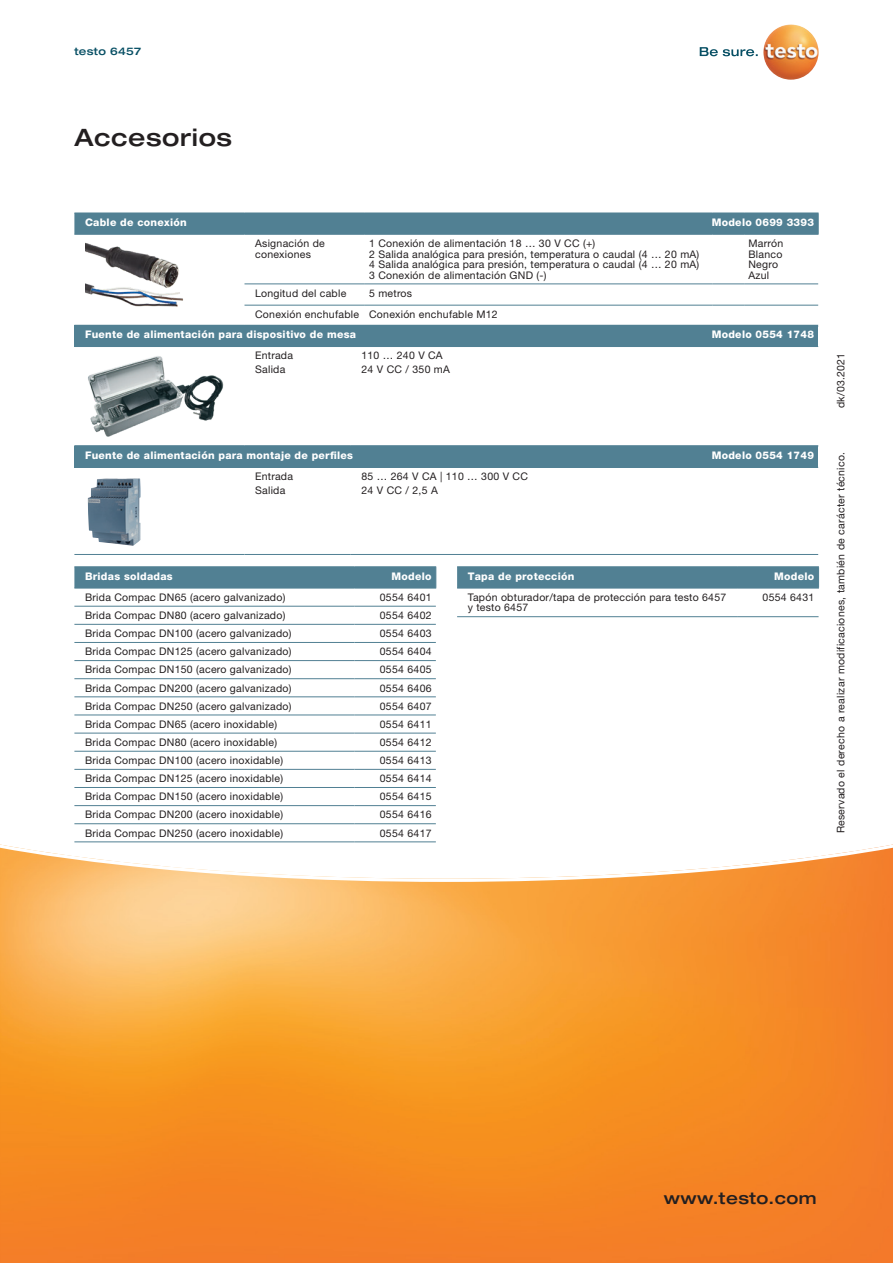
<style>
.page{position:relative;width:893px;height:1263px;background:#fff}
.page>*{position:absolute;margin:0;border:0;box-sizing:border-box;transform-origin:0 0}
.t1{font:500 expanded 24px "Helvetica Neue LTW1 G";letter-spacing:.025em;color:#231f20}
.t2{font:500 expanded 16.5px "Helvetica Neue LTW1 G";letter-spacing:.025em;color:#231f20}
.t3{font:10.5px/10.5px "Helvetica Neue LTW1 G";letter-spacing:.025em;color:#231f20}
.t4{font:800 10.5px "Helvetica Neue LTW1 G";letter-spacing:.025em;color:#fff}
.t5{font:500 expanded 10.5px "Helvetica Neue LTW1 G";letter-spacing:.025em;color:#074f64}
</style>
<div class="page">
<svg style="left:700px;top:47px;width:58px;height:9px"></svg>
<img style="left:763px;top:24px;width:56px;height:56px;border-radius:28px">
<svg style="left:0;top:842px;width:893px;height:421px;background:#f79d40"></svg>
<hr style="left:244px;top:234px;width:121px;height:1px;background:#518093">
<hr style="left:365px;top:234px;width:347px;height:1px;background:#518093">
<hr style="left:244px;top:283px;width:121px;height:1px;background:#518093">
<hr style="left:244px;top:305px;width:121px;height:1px;background:#518093">
<hr style="left:712px;top:234px;width:32px;height:1px;background:#518093">
<hr style="left:744px;top:234px;width:75px;height:1px;background:#518093">
<hr style="left:365px;top:283px;width:347px;height:1px;background:#518093">
<hr style="left:712px;top:283px;width:32px;height:1px;background:#518093">
<hr style="left:744px;top:283px;width:74px;height:1px;background:#518093">
<hr style="left:365px;top:305px;width:347px;height:1px;background:#518093">
<hr style="left:712px;top:305px;width:32px;height:1px;background:#518093">
<hr style="left:744px;top:305px;width:74px;height:1px;background:#518093">
<div style="left:74px;top:213px;width:745px;height:21px;background:#518093"></div>
<hr style="left:712px;top:213px;width:32px;height:1px;background:#518093">
<hr style="left:744px;top:213px;width:75px;height:1px;background:#518093">
<hr style="left:74px;top:234px;width:170px;height:1px;background:#518093">
<img style="left:85px;top:242px;width:94px;height:33px">
<img style="left:85px;top:275px;width:98px;height:32px">
<hr style="left:354px;top:588px;width:82px;height:1px;background:#518093">
<hr style="left:74px;top:606px;width:280px;height:1px;background:#518093">
<hr style="left:74px;top:624px;width:280px;height:1px;background:#518093">
<hr style="left:74px;top:642px;width:280px;height:1px;background:#518093">
<hr style="left:74px;top:660px;width:280px;height:1px;background:#518093">
<hr style="left:74px;top:678px;width:280px;height:1px;background:#518093">
<hr style="left:74px;top:696px;width:280px;height:1px;background:#518093">
<hr style="left:74px;top:715px;width:280px;height:1px;background:#518093">
<hr style="left:74px;top:733px;width:280px;height:1px;background:#518093">
<hr style="left:74px;top:751px;width:280px;height:1px;background:#518093">
<hr style="left:74px;top:769px;width:280px;height:1px;background:#518093">
<hr style="left:74px;top:787px;width:280px;height:1px;background:#518093">
<hr style="left:74px;top:805px;width:280px;height:1px;background:#518093">
<hr style="left:74px;top:823px;width:280px;height:1px;background:#518093">
<hr style="left:74px;top:841px;width:280px;height:1px;background:#518093">
<hr style="left:74px;top:566px;width:280px;height:1px;background:#518093">
<hr style="left:354px;top:606px;width:82px;height:1px;background:#518093">
<hr style="left:354px;top:624px;width:82px;height:1px;background:#518093">
<hr style="left:354px;top:642px;width:82px;height:1px;background:#518093">
<hr style="left:354px;top:660px;width:82px;height:1px;background:#518093">
<hr style="left:354px;top:678px;width:82px;height:1px;background:#518093">
<hr style="left:354px;top:696px;width:82px;height:1px;background:#518093">
<hr style="left:354px;top:715px;width:82px;height:1px;background:#518093">
<hr style="left:354px;top:733px;width:82px;height:1px;background:#518093">
<hr style="left:354px;top:751px;width:82px;height:1px;background:#518093">
<hr style="left:354px;top:769px;width:82px;height:1px;background:#518093">
<hr style="left:354px;top:787px;width:82px;height:1px;background:#518093">
<hr style="left:354px;top:805px;width:82px;height:1px;background:#518093">
<hr style="left:354px;top:823px;width:82px;height:1px;background:#518093">
<hr style="left:354px;top:841px;width:82px;height:1px;background:#518093">
<hr style="left:354px;top:566px;width:82px;height:1px;background:#518093">
<div style="left:74px;top:567px;width:362px;height:21px;background:#518093"></div>
<hr style="left:74px;top:588px;width:280px;height:1px;background:#518093">
<hr style="left:737px;top:588px;width:82px;height:1px;background:#518093">
<hr style="left:457px;top:616px;width:280px;height:1px;background:#518093">
<hr style="left:457px;top:566px;width:280px;height:1px;background:#518093">
<hr style="left:737px;top:616px;width:82px;height:1px;background:#518093">
<hr style="left:737px;top:566px;width:82px;height:1px;background:#518093">
<div style="left:457px;top:567px;width:362px;height:21px;background:#518093"></div>
<hr style="left:457px;top:588px;width:280px;height:1px;background:#518093">
<div style="left:74px;top:325px;width:744px;height:21px;background:#518093"></div>
<hr style="left:74px;top:346px;width:170px;height:1px;background:#518093">
<hr style="left:244px;top:346px;width:107px;height:1px;background:#518093">
<hr style="left:351px;top:346px;width:467px;height:1px;background:#518093">
<hr style="left:74px;top:445px;width:170px;height:1px;background:#518093">
<hr style="left:244px;top:445px;width:107px;height:1px;background:#518093">
<hr style="left:351px;top:445px;width:467px;height:1px;background:#518093">
<img style="left:88px;top:356px;width:136px;height:81px">
<div style="left:74px;top:446px;width:744px;height:21px;background:#518093"></div>
<hr style="left:74px;top:467px;width:170px;height:1px;background:#518093">
<hr style="left:244px;top:467px;width:107px;height:1px;background:#518093">
<hr style="left:351px;top:467px;width:467px;height:1px;background:#518093">
<hr style="left:74px;top:554px;width:170px;height:1px;background:#518093">
<hr style="left:244px;top:554px;width:107px;height:1px;background:#518093">
<hr style="left:351px;top:554px;width:467px;height:1px;background:#518093">
<img style="left:88px;top:478px;width:53px;height:68px">
<p class="t5" style="left:74px;top:44px;width:68px">testo 6457</p>
<h1 class="t1" style="left:74px;top:122px;width:159px">Accesorios</h1>
<p class="t4" style="left:85px;top:216px;width:103px">Cable de conexión</p>
<p class="t4" style="left:712px;top:216px;width:104px">Modelo 0699 3393</p>
<p class="t3" style="left:255px;top:238px;width:71px">Asignación de conexiones</p>
<p class="t3" style="left:369px;top:238px;width:332px">1 Conexión de alimentación 18 … 30 V CC (+)<br>2 Salida analógica para presión, temperatura o caudal (4 … 20 mA)<br>4 Salida analógica para presión, temperatura o caudal (4 … 20 mA)<br>3 Conexión de alimentación GND (-)</p>
<p class="t3" style="left:748px;top:238px;width:36px">Marrón<br>Blanco<br>Negro<br>Azul</p>
<p class="t3" style="left:255px;top:288px;width:93px">Longitud del cable</p>
<p class="t3" style="left:255px;top:282px;width:244px;line-height:21.3px;text-indent:114px">5 metros<br>Conexión enchufable Conexión enchufable M12</p>
<p class="t4" style="left:85px;top:328px;width:272px">Fuente de alimentación para dispositivo de mesa</p>
<p class="t4" style="left:712px;top:328px;width:104px">Modelo 0554 1748</p>
<p class="t3" style="left:255px;top:349px;width:39px;line-height:13.5px">Entrada<br>Salida</p>
<p class="t3" style="left:361px;top:349px;width:90px;line-height:13.5px">110 … 240 V CA<br>24 V CC / 350 mA</p>
<p class="t4" style="left:85px;top:449px;width:269px">Fuente de alimentación para montaje de perfiles</p>
<p class="t4" style="left:712px;top:449px;width:104px">Modelo 0554 1749</p>
<p class="t3" style="left:255px;top:469px;width:39px;line-height:13.5px">Entrada<br>Salida</p>
<p class="t3" style="left:361px;top:469px;width:168px;line-height:13.5px">85 … 264 V CA | 110 … 300 V CC<br>24 V CC / 2,5 A</p>
<p class="t4" style="left:85px;top:570px;width:89px">Bridas soldadas</p>
<p class="t4" style="left:392px;top:570px;width:42px">Modelo</p>
<p class="t3" style="left:85px;top:592px;width:202px">Brida Compac DN65 (acero galvanizado)</p>
<p class="t3" style="left:380px;top:592px;width:53px">0554 6401</p>
<p class="t3" style="left:85px;top:610px;width:202px">Brida Compac DN80 (acero galvanizado)</p>
<p class="t3" style="left:380px;top:610px;width:53px">0554 6402</p>
<p class="t3" style="left:85px;top:628px;width:208px">Brida Compac DN100 (acero galvanizado)</p>
<p class="t3" style="left:380px;top:628px;width:53px">0554 6403</p>
<p class="t3" style="left:85px;top:646px;width:208px">Brida Compac DN125 (acero galvanizado)</p>
<p class="t3" style="left:380px;top:646px;width:53px">0554 6404</p>
<p class="t3" style="left:85px;top:664px;width:208px">Brida Compac DN150 (acero galvanizado)</p>
<p class="t3" style="left:380px;top:664px;width:53px">0554 6405</p>
<p class="t3" style="left:85px;top:682px;width:208px">Brida Compac DN200 (acero galvanizado)</p>
<p class="t3" style="left:380px;top:682px;width:53px">0554 6406</p>
<p class="t3" style="left:85px;top:700px;width:208px">Brida Compac DN250 (acero galvanizado)</p>
<p class="t3" style="left:380px;top:700px;width:53px">0554 6407</p>
<p class="t3" style="left:85px;top:719px;width:193px">Brida Compac DN65 (acero inoxidable)</p>
<p class="t3" style="left:380px;top:719px;width:53px">0554 6411</p>
<p class="t3" style="left:85px;top:737px;width:193px">Brida Compac DN80 (acero inoxidable)</p>
<p class="t3" style="left:380px;top:737px;width:53px">0554 6412</p>
<p class="t3" style="left:85px;top:755px;width:200px">Brida Compac DN100 (acero inoxidable)</p>
<p class="t3" style="left:380px;top:755px;width:53px">0554 6413</p>
<p class="t3" style="left:85px;top:773px;width:200px">Brida Compac DN125 (acero inoxidable)</p>
<p class="t3" style="left:380px;top:773px;width:53px">0554 6414</p>
<p class="t3" style="left:85px;top:791px;width:200px">Brida Compac DN150 (acero inoxidable)</p>
<p class="t3" style="left:380px;top:791px;width:53px">0554 6415</p>
<p class="t3" style="left:85px;top:809px;width:200px">Brida Compac DN200 (acero inoxidable)</p>
<p class="t3" style="left:380px;top:809px;width:53px">0554 6416</p>
<p class="t3" style="left:85px;top:827px;width:200px">Brida Compac DN250 (acero inoxidable)</p>
<p class="t3" style="left:380px;top:827px;width:53px">0554 6417</p>
<p class="t4" style="left:468px;top:570px;width:108px">Tapa de protección</p>
<p class="t4" style="left:774px;top:570px;width:42px">Modelo</p>
<p class="t3" style="left:468px;top:592px;width:260px">Tapón obturador/tapa de protección para testo 6457 y testo 6457</p>
<p class="t3" style="left:763px;top:592px;width:53px">0554 6431</p>
<p class="t3" style="left:835px;top:408px;width:57px;rotate:-90deg">dk/03.2021</p>
<p class="t3" style="left:835px;top:833px;width:383px;rotate:-90deg">Reservado el derecho a realizar modificaciones, también de carácter técnico.</p>
<h2 class="t2" style="left:664px;top:1187px;width:154px">www.testo.com</h2>
</div>
